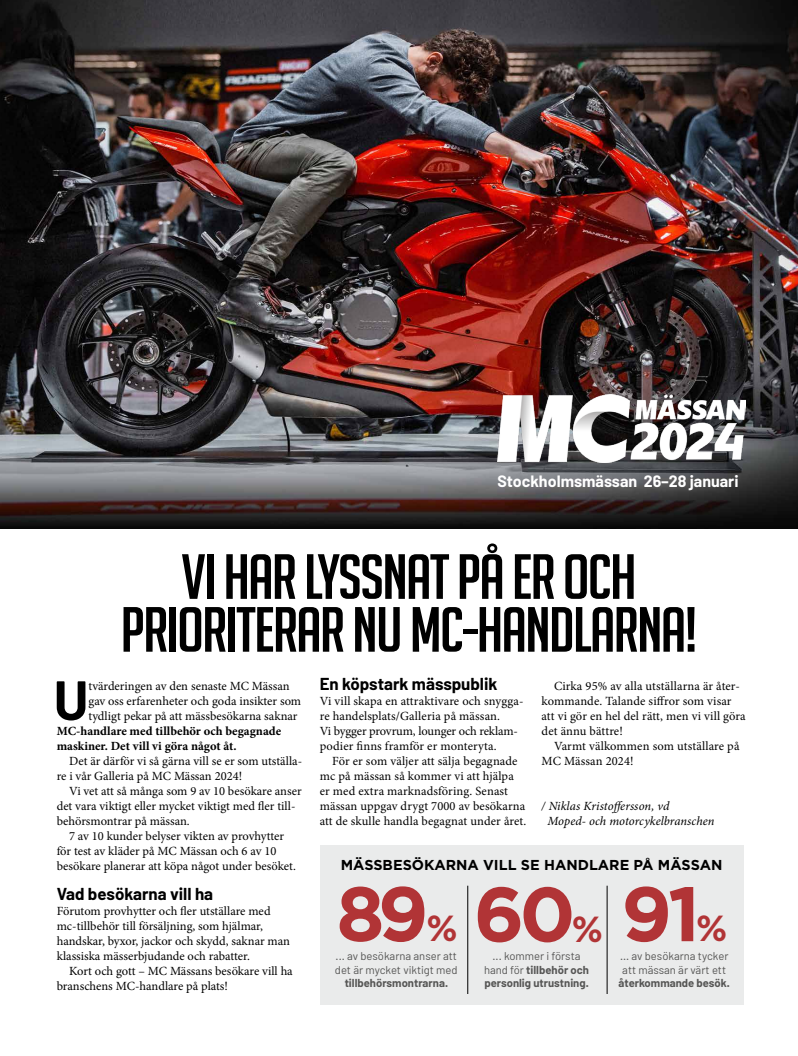
<style>
.page{position:relative;width:798px;height:1056px;background:#fff}
.page>*{position:absolute;margin:0;border:0;box-sizing:border-box;transform-origin:0 0}
.t1{font:700 76.88px "Gotham";color:#b13436}
.t2{font:62.12px/52.9px "Big Noodle Titling";letter-spacing:-.025em;color:#000;text-align:center;scale:1.07 1}
.t3{font:700 55.38px "Barlow";color:#000}
.t4{font:700 16.88px "Barlow";color:#000}
.t5{font:700 16px "Barlow";color:#fff}
.t6{font:700 14.38px "Gotham";color:#000}
.t7{font:12.5px/15px "Minion Pro";color:#000}
.t8{font:700 12.5px/15px "Minion Pro";color:#000}
.t9{font:italic 12.5px/15px "Minion Pro";color:#000}
.t10{font:700 11.25px/13.5px "Barlow";color:#565655;text-align:center}
.t11{font:11.25px/13.5px "Barlow";color:#565655}
.s1{font-size:36.25px}
.s2{font-weight:400}
</style>
<div class="page">
<img style="left:0;top:0;width:797px;height:528px">
<div style="left:320px;top:845px;width:423px;height:159px;background:#eaebeb"></div>
<hr style="left:467px;top:886px;width:1px;height:108px;background:#000">
<hr style="left:606px;top:886px;width:1px;height:108px;background:#000">
<img style="left:497px;top:394px;width:247px;height:69px">
<p class="t5" style="left:497px;top:471px;width:242px">Stockholmsmässan 26–28 januari</p>
<h2 class="t2" style="left:120px;top:550px;width:540px">VI HAR LYSSNAT PÅ ER OCH<br>PRIORITERAR NU MC-HANDLARNA!</h2>
<h3 class="t3" style="left:54px;top:666px;width:36px">U</h3>
<p class="t7" style="left:88px;top:679px;width:214px">tvärderingen av den senaste MC Mässan gav oss erfarenheter och goda insikter som tydligt pekar på att mässbesökarna saknar</p>
<p class="t8" style="left:57px;top:723px;width:226px">MC-handlare med tillbehör och begagnade maskiner. Det vill vi göra något åt.</p>
<p class="t7" style="left:57px;top:754px;width:247px;text-indent:12px">Det är därför vi så gärna vill se er som utställa&shy;re i vår Galleria på MC Mässan 2024!</p>
<p class="t7" style="left:57px;top:784px;width:246px;text-indent:12px">Vi vet att så många som 9 av 10 besökare anser det vara viktigt eller mycket viktigt med fler till&shy;behörsmontrar på mässan.</p>
<p class="t7" style="left:57px;top:829px;width:240px;text-indent:12px">7 av 10 kunder belyser vikten av provhytter för test av kläder på MC Mässan och 6 av 10 besökare planerar att köpa något under besöket.</p>
<h3 class="t4" style="left:57px;top:883px;width:158px">Vad besökarna vill ha</h3>
<p class="t7" style="left:57px;top:904px;width:235px">Förutom provhytter och fler utställare med mc-tillbehör till försäljning, som hjälmar, handskar, byxor, jackor och skydd, saknar man klassiska mässerbjudande och rabatter.</p>
<p class="t7" style="left:57px;top:964px;width:237px;text-indent:12px">Kort och gott – MC Mässans besökare vill ha branschens MC-handlare på plats!</p>
<h3 class="t4" style="left:319px;top:673px;width:179px">En köpstark mässpublik</h3>
<p class="t7" style="left:319px;top:694px;width:205px">Vi vill skapa en attraktivare och snygga&shy;re handelsplats/Galleria på mässan.<br>Vi bygger provrum, lounger och reklam&shy;podier finns framför er monteryta.</p>
<p class="t7" style="left:319px;top:754px;width:208px;text-indent:12px">För er som väljer att sälja begagnade mc på mässan så kommer vi att hjälpa er med extra marknadsföring. Senast mässan uppgav drygt 7000 av besökarna att de skulle handla begagnat under året.</p>
<p class="t7" style="left:541px;top:679px;width:205px;text-indent:12px">Cirka 95% av alla utställarna är åter&shy;kommande. Talande siffror som visar att vi gör en hel del rätt, men vi vill göra det ännu bättre!</p>
<p class="t7" style="left:541px;top:739px;width:199px;text-indent:12px">Varmt välkommen som utställare på<br>MC Mässan 2024!</p>
<p class="t9" style="left:547px;top:798px;width:168px;text-indent:-6px">/ Niklas Kristoffersson, vd<br>Moped- och motorcykelbranschen</p>
<p class="t6" style="left:340px;top:855px;width:383px">MÄSSBESÖKARNA VILL SE HANDLARE PÅ MÄSSAN</p>
<h1 class="t1" style="left:336px;top:863px;width:392px">89<span class="s1">%</span> 60<span class="s1">%</span> 91<span class="s1">%</span></h1>
<p class="t11" style="left:335px;top:949px;width:124px">... av besökarna anser att det är mycket viktigt med</p>
<p class="t10" style="left:344px;top:976px;width:105px">tillbehörsmontrarna.</p>
<p class="t10" style="left:484px;top:949px;width:106px"><span class="s2">... kommer i första hand för</span> tillbehör och personlig utrustning.</p>
<p class="t11" style="left:619px;top:949px;width:110px">... av besökarna tycker att mässan är värt ett</p>
<p class="t10" style="left:618px;top:976px;width:113px">återkommande besök.</p>
</div>
